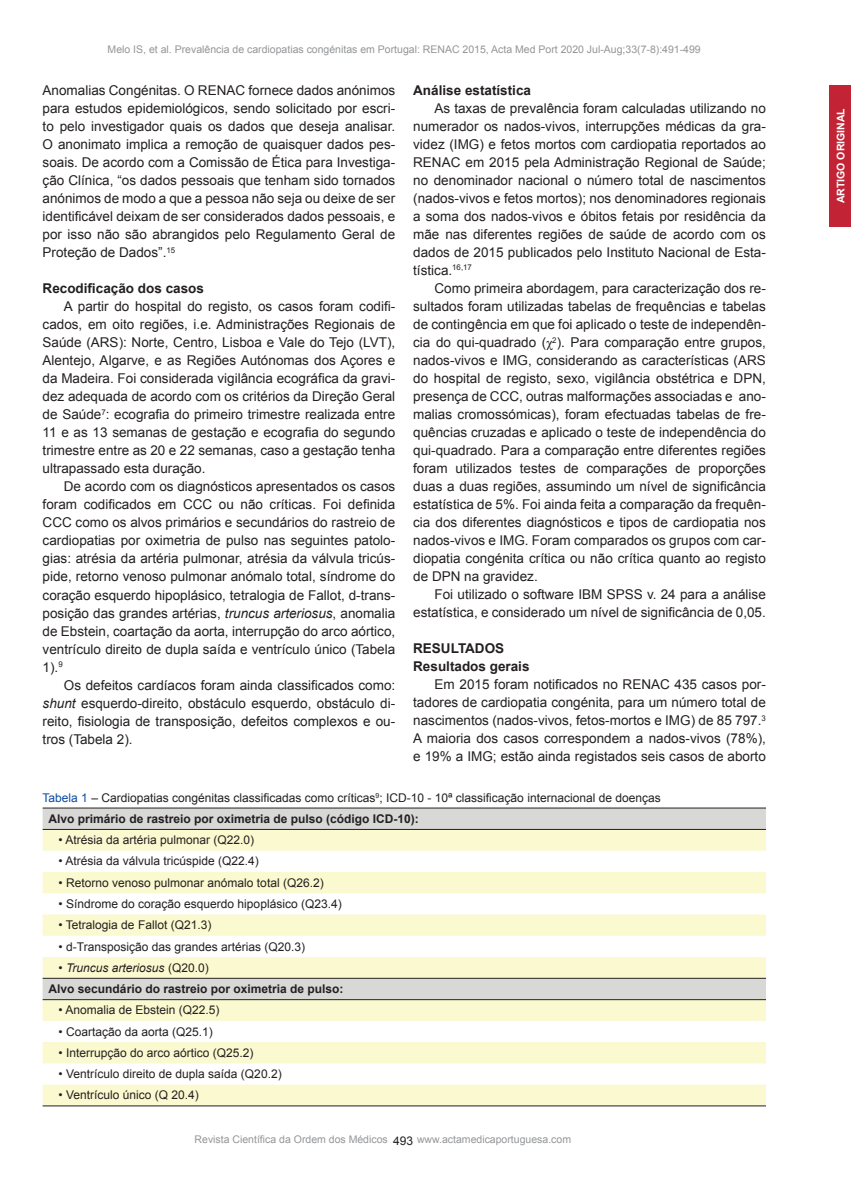
<style>
.page{position:relative;width:851px;height:1191px;background:#fff}
.page>*{position:absolute;margin:0;border:0;box-sizing:border-box;transform-origin:0 0}
.t1{font:13.5px/18px "Arial";color:#231f20;text-align:justify}
.t2{font:700 13.5px/18px "Arial";color:#231f20}
.t3{font:12px/20.7px "Arial";color:#231f20}
.t4{font:700 12px/21.3px "Arial";color:#231f20}
.t5{font:10.5px "Arial";color:#939598}
.t6{font:700 10.5px "Arial";color:#fff}
.s1{font-style:italic}
.s2{font-family:"Times New Roman"}
.s3{color:#0d4da1}
.s4{font-weight:700}
.s5{font-weight:400}
.s6{font-weight:400;font-style:italic}
</style>
<div class="page">
<div style="left:829px;top:85px;width:22px;height:142px;background:#c22436"></div>
<svg style="left:43px;top:808px;width:723px;height:21px;background:#d2d2d1"></svg>
<svg style="left:43px;top:830px;width:723px;height:275px;fill:#fbf9cf"></svg>
<hr style="left:43px;top:807px;width:723px;height:1px;background:#231f20">
<hr style="left:43px;top:829px;width:723px;height:1px;background:#231f20">
<hr style="left:43px;top:978px;width:723px;height:1px;background:#231f20">
<hr style="left:43px;top:999px;width:723px;height:1px;background:#231f20">
<hr style="left:43px;top:1105px;width:723px;height:1px;background:#231f20">
<p class="t5" style="left:108px;top:42px;width:594px">Melo IS, et al. Prevalência de cardiopatias congénitas em Portugal: RENAC 2015, Acta Med Port 2020 Jul-Aug;33(7-8):491-499</p>
<p class="t1" style="left:43px;top:81px;width:354px">Anomalias Congénitas. O RENAC fornece dados anónimos para estudos epidemiológicos, sendo solicitado por escri&shy;to pelo investigador quais os dados que deseja analisar.<br>O anonimato implica a remoção de quaisquer dados pes&shy;soais. De acordo com a Comissão de Ética para Investiga&shy;ção Clínica, “os dados pessoais que tenham sido tornados anónimos de modo a que a pessoa não seja ou deixe de ser identificável deixam de ser considerados dados pessoais, e por isso não são abrangidos pelo Regulamento Geral de Proteção de Dados”.<sup>15</sup></p>
<p class="t2" style="left:43px;top:280px;width:163px">Recodificação dos casos</p>
<p class="t1" style="left:43px;top:297px;width:354px;text-indent:21px">A partir do hospital do registo, os casos foram codifi&shy;cados, em oito regiões, i.e. Administrações Regionais de Saúde (ARS): Norte, Centro, Lisboa e Vale do Tejo (LVT), Alentejo, Algarve, e as Regiões Autónomas dos Açores e da Madeira. Foi considerada vigilância ecográfica da gravi&shy;dez adequada de acordo com os critérios da Direção Geral de Saúde<sup>7</sup>: ecografia do primeiro trimestre realizada entre 11 e as 13 semanas de gestação e ecografia do segundo trimestre entre as 20 e 22 semanas, caso a gestação tenha ultrapassado esta duração.</p>
<p class="t1" style="left:43px;top:477px;width:354px;text-indent:21px">De acordo com os diagnósticos apresentados os casos foram codificados em CCC ou não críticas. Foi definida CCC como os alvos primários e secundários do rastreio de cardiopatias por oximetria de pulso nas seguintes patolo&shy;gias: atrésia da artéria pulmonar, atrésia da válvula tricús&shy;pide, retorno venoso pulmonar anómalo total, síndrome do coração esquerdo hipoplásico, tetralogia de Fallot, d-trans&shy;posição das grandes artérias, <span class="s1">truncus arteriosus</span>, anomalia de Ebstein, coartação da aorta, interrupção do arco aórtico, ventrículo direito de dupla saída e ventrículo único (Tabela 1).<sup>9</sup></p>
<p class="t1" style="left:43px;top:675px;width:354px;text-indent:21px">Os defeitos cardíacos foram ainda classificados como: <span class="s1">shunt</span> esquerdo-direito, obstáculo esquerdo, obstáculo di&shy;reito, fisiologia de transposição, defeitos complexos e ou&shy;tros (Tabela 2).</p>
<p class="t2" style="left:413px;top:81px;width:119px">Análise estatística</p>
<p class="t1" style="left:413px;top:99px;width:354px;text-indent:21px">As taxas de prevalência foram calculadas utilizando no numerador os nados-vivos, interrupções médicas da gra&shy;videz (IMG) e fetos mortos com cardiopatia reportados ao RENAC em 2015 pela Administração Regional de Saúde; no denominador nacional o número total de nascimentos (nados-vivos e fetos mortos); nos denominadores regionais a soma dos nados-vivos e óbitos fetais por residência da mãe nas diferentes regiões de saúde de acordo com os dados de 2015 publicados pelo Instituto Nacional de Esta&shy;tística.<sup>16,17</sup></p>
<p class="t1" style="left:413px;top:279px;width:354px;text-indent:21px">Como primeira abordagem, para caracterização dos re&shy;sultados foram utilizadas tabelas de frequências e tabelas de contingência em que foi aplicado o teste de independên&shy;cia do qui-quadrado (<span class="s2">χ</span><sup>2</sup>). Para comparação entre grupos, nados-vivos e IMG, considerando as características (ARS do hospital de registo, sexo, vigilância obstétrica e DPN, presença de CCC, outras malformações associadas e ano&shy;malias cromossómicas), foram efectuadas tabelas de fre&shy;quências cruzadas e aplicado o teste de independência do qui-quadrado. Para a comparação entre diferentes regiões foram utilizados testes de comparações de proporções duas a duas regiões, assumindo um nível de significância estatística de 5%. Foi ainda feita a comparação da frequên&shy;cia dos diferentes diagnósticos e tipos de cardiopatia nos nados-vivos e IMG. Foram comparados os grupos com car&shy;diopatia congénita crítica ou não crítica quanto ao registo de DPN na gravidez.</p>
<p class="t1" style="left:413px;top:585px;width:354px;text-align:right">Foi utilizado o software IBM SPSS v. 24 para a análise estatística, e considerado um nível de significância de 0,05.</p>
<p class="t2" style="left:413px;top:639px;width:118px">RESULTADOS<br>Resultados gerais</p>
<p class="t1" style="left:413px;top:675px;width:354px;text-indent:21px">Em 2015 foram notificados no RENAC 435 casos por&shy;tadores de cardiopatia congénita, para um número total de nascimentos (nados-vivos, fetos-mortos e IMG) de 85 797.<sup>3<br></sup>A maioria dos casos correspondem a nados-vivos (78%), e 19% a IMG; estão ainda registados seis casos de aborto</p>
<p class="t3" style="left:49px;top:787px;width:613px;text-indent:-6px"><span class="s3">Tabela 1</span> – Cardiopatias congénitas classificadas como críticas<sup>9</sup>; ICD-10 - 10ª classificação internacional de doenças<br><span class="s4">Alvo primário de rastreio por oximetria de pulso (código ICD-10):</span></p>
<p class="t3" style="left:59px;top:829px;width:197px">• Atrésia da artéria pulmonar (Q22.0)</p>
<p class="t3" style="left:59px;top:850px;width:202px">• Atrésia da válvula tricúspide (Q22.4)</p>
<p class="t3" style="left:59px;top:872px;width:266px">• Retorno venoso pulmonar anómalo total (Q26.2)</p>
<p class="t3" style="left:59px;top:893px;width:284px">• Síndrome do coração esquerdo hipoplásico (Q23.4)</p>
<p class="t3" style="left:59px;top:914px;width:154px">• Tetralogia de Fallot (Q21.3)</p>
<p class="t3" style="left:59px;top:936px;width:248px">• d-Transposição das grandes artérias (Q20.3)</p>
<p class="t4" style="left:49px;top:957px;width:296px;text-indent:10px"><span class="s5">•</span> <span class="s6">Truncus arteriosus</span> <span class="s5">(Q20.0)<br></span>Alvo secundário do rastreio por oximetria de pulso:</p>
<p class="t3" style="left:59px;top:999px;width:162px">• Anomalia de Ebstein (Q22.5)</p>
<p class="t3" style="left:59px;top:1021px;width:156px">• Coartação da aorta (Q25.1)</p>
<p class="t3" style="left:59px;top:1042px;width:196px">• Interrupção do arco aórtico (Q25.2)</p>
<p class="t3" style="left:59px;top:1063px;width:224px">• Ventrículo direito de dupla saída (Q20.2)</p>
<p class="t3" style="left:59px;top:1084px;width:142px">• Ventrículo único (Q 20.4)</p>
<p class="t5" style="left:195px;top:1132px;width:195px">Revista Científica da Ordem dos Médicos</p>
<p class="t5" style="left:417px;top:1132px;width:156px">www.actamedicaportuguesa.com</p>
<p class="t3" style="left:393px;top:1130px;width:22px">493</p>
<p class="t6" style="left:833px;top:203px;width:97px;rotate:-90deg">ARTIGO ORIGINAL</p>
</div>
